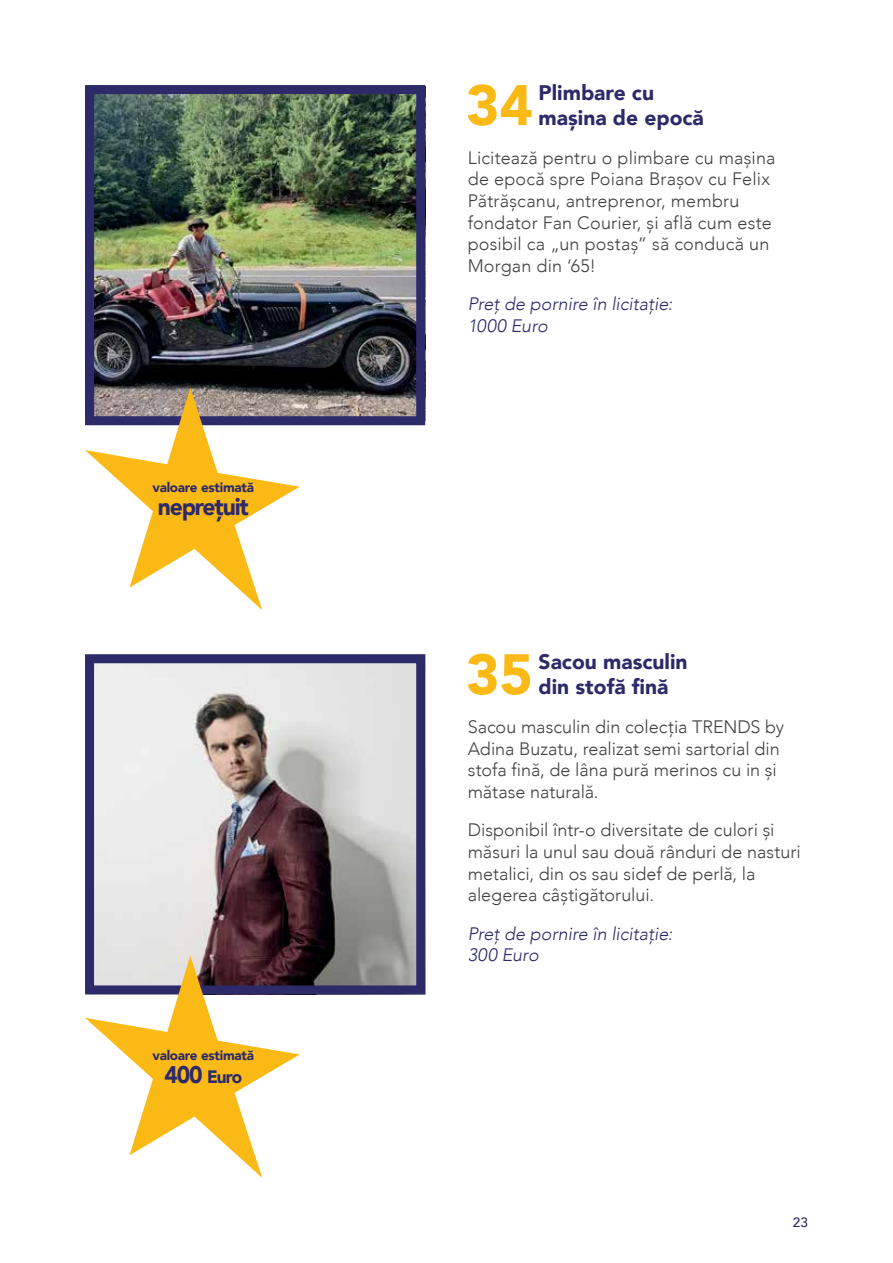
<style>
.page{position:relative;width:893px;height:1263px;background:#fff}
.page>*{position:absolute;margin:0;border:0;box-sizing:border-box;transform-origin:0 0}
.t1{font:900 56.55px "Avenir";color:#fab915}
.t2{font:900 24px "Avenir";letter-spacing:-.05em;color:#2d2a6a;scale:.95 1}
.t3{font:900 21px/25.2px "Avenir";color:#2d2a6a}
.t4{font:300 18px/21.6px "Avenir";color:#414042}
.t5{font:italic 300 18px/21.6px "Avenir";color:#2d2a6a}
.t6{font:900 18px "Avenir";color:#2d2a6a;scale:.95 1}
.t7{font:900 13.5px "Avenir";letter-spacing:-.02em;color:#2d2a6a}
.t8{font:500 13.5px "Avenir";color:#2d2a6a}
.s1{font-size:24px}
</style>
<div class="page">
<img style="left:95px;top:95px;width:320px;height:320px">
<div style="left:85px;top:85px;width:340px;height:340px;border:9px solid #2d2a6a"></div>
<svg style="left:85px;top:388px;width:215px;height:222px"></svg>
<img style="left:95px;top:664px;width:320px;height:320px">
<div style="left:85px;top:654px;width:340px;height:340px;border:9px solid #2d2a6a"></div>
<svg style="left:85px;top:955px;width:215px;height:223px"></svg>
<p class="t7" style="left:153px;top:476px;width:103px">valoare estimată</p>
<h2 class="t2" style="left:158px;top:486px;width:97px">neprețuit</h2>
<p class="t7" style="left:153px;top:1044px;width:103px">valoare estimată</p>
<p class="t6" style="left:164px;top:1061px;width:83px"><span class="s1">400</span> Euro</p>
<h1 class="t1" style="left:466px;top:57px;width:69px">34</h1>
<p class="t3" style="left:539px;top:79px;width:167px">Plimbare cu mașina de epocă</p>
<p class="t4" style="left:468px;top:147px;width:309px">Licitează pentru o plimbare cu mașina de epocă spre Poiana Brașov cu Felix<br>Pătrășcanu, antreprenor, membru fondator Fan Courier, și află cum este posibil ca „un postaș” să conducă un<br>Morgan din ‘65!</p>
<p class="t5" style="left:468px;top:293px;width:206px">Preț de pornire în licitație:<br>1000 Euro</p>
<h1 class="t1" style="left:466px;top:626px;width:69px">35</h1>
<p class="t3" style="left:539px;top:649px;width:150px">Sacou masculin din stofă fină</p>
<p class="t4" style="left:468px;top:716px;width:318px">Sacou masculin din colecția TRENDS by Adina Buzatu, realizat semi sartorial din stofa fină, de lâna pură merinos cu in și mătase naturală.</p>
<p class="t4" style="left:468px;top:819px;width:335px">Disponibil într-o diversitate de culori și măsuri la unul sau două rânduri de nasturi metalici, din os sau sidef de perlă, la alegerea câștigătorului.</p>
<p class="t5" style="left:468px;top:923px;width:206px">Preț de pornire în licitație:<br>300 Euro</p>
<p class="t8" style="left:793px;top:1211px;width:17px">23</p>
</div>
